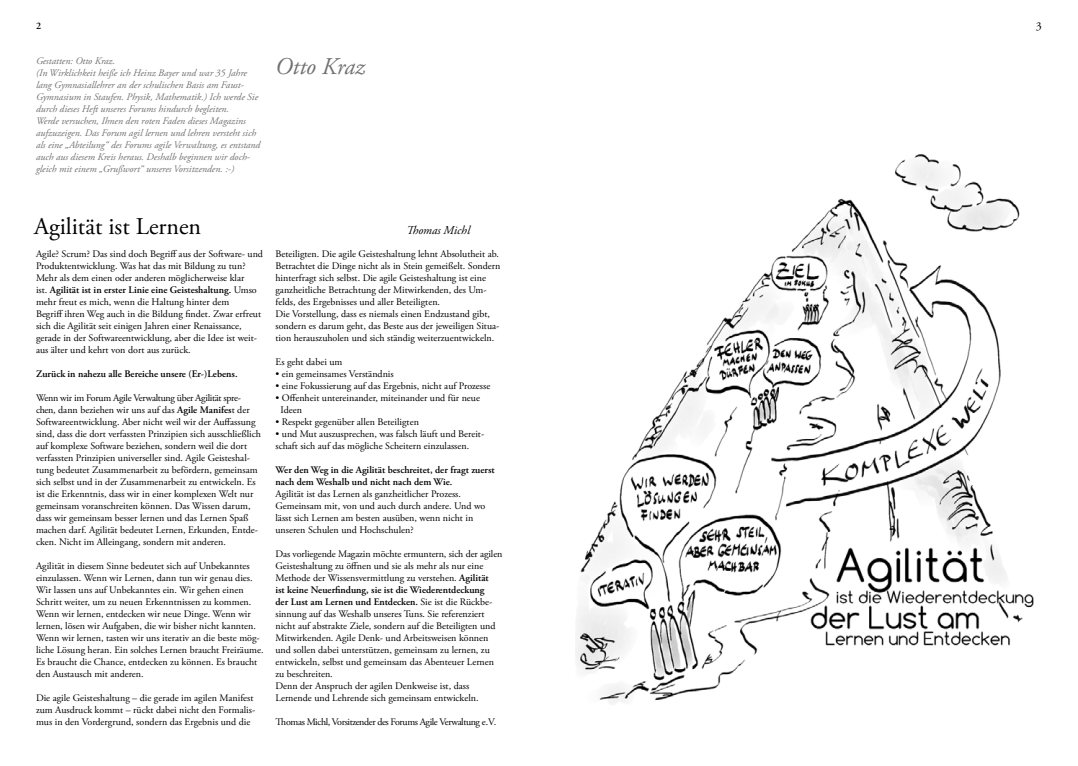
<style>
.page{position:relative;width:1078px;height:766px;background:#fff}
.page>*{position:absolute;margin:0;border:0;box-sizing:border-box;transform-origin:0 0}
.t1{font:24px "Adobe Garamond Pro";color:#000}
.t2{font:italic 24px "Adobe Garamond Pro";color:#707173}
.t3{font:italic 12px "Adobe Garamond Pro";color:#000}
.t4{font:10px/12px "Adobe Garamond Pro";color:#000}
.t5{font:italic 10px/12px "Adobe Garamond Pro";color:#707173}
.t6{font:600 10px/12px "Adobe Garamond Pro";color:#000}
.t7{font:10px "Adobe Garamond Pro";letter-spacing:-.04em;color:#000}
.s1{font-weight:600}
</style>
<div class="page">
<img style="left:575px;top:154px;width:459px;height:550px">
<p class="t5" style="left:36px;top:55px;width:226px">Gestatten: Otto Kraz.<br>(In Wirklichkeit heiße ich Heinz Bayer und war 35 Jahre lang Gymnasiallehrer an der schulischen Basis am Faust-Gymnasium in Staufen. Physik, Mathematik.) Ich werde Sie durch dieses Heft unseres Forums hindurch begleiten.<br>Werde versuchen, Ihnen den roten Faden dieses Magazins aufzuzeigen. Das Forum agil lernen und lehren versteht sich als eine „Abteilung“ des Forums agile Verwaltung, es entstand auch aus diesem Kreis heraus. Deshalb beginnen wir doch&shy;gleich mit einem „Grußwort“ unseres Vorsitzenden. :-)</p>
<h1 class="t2" style="left:275px;top:52px;width:91px">Otto Kraz</h1>
<h1 class="t1" style="left:34px;top:212px;width:169px">Agilität ist Lernen</h1>
<p class="t3" style="left:406px;top:223px;width:65px">Thomas Michl</p>
<p class="t4" style="left:36px;top:248px;width:228px">Agile? Scrum? Das sind doch Begriff aus der Software- und Produktentwicklung. Was hat das mit Bildung zu tun?<br>Mehr als dem einen oder anderen möglicherweise klar<br>ist. <span class="s1">Agilität ist in erster Linie eine Geisteshaltung.</span> Umso mehr freut es mich, wenn die Haltung hinter dem<br>Begriff ihren Weg auch in die Bildung findet. Zwar erfreut sich die Agilität seit einigen Jahren einer Renaissance, gerade in der Softwareentwicklung, aber die Idee ist weit&shy;aus älter und kehrt von dort aus zurück.</p>
<p class="t6" style="left:36px;top:368px;width:203px">Zurück in nahezu alle Bereiche unsere (Er-)Lebens.</p>
<p class="t4" style="left:36px;top:392px;width:226px">Wenn wir im Forum Agile Verwaltung über Agilität spre&shy;chen, dann beziehen wir uns auf das <span class="s1">Agile Manifes</span>t der Softwareentwicklung. Aber nicht weil wir der Auffassung sind, dass die dort verfassten Prinzipien sich ausschließlich auf komplexe Software beziehen, sondern weil die dort verfassten Prinzipien universeller sind. Agile Geisteshal&shy;tung bedeutet Zusammenarbeit zu befördern, gemeinsam sich selbst und in der Zusammenarbeit zu entwickeln. Es ist die Erkenntnis, dass wir in einer komplexen Welt nur gemeinsam voranschreiten können. Das Wissen darum, dass wir gemeinsam besser lernen und das Lernen Spaß machen darf. Agilität bedeutet Lernen, Erkunden, Entde&shy;cken. Nicht im Alleingang, sondern mit anderen.</p>
<p class="t4" style="left:36px;top:560px;width:229px">Agilität in diesem Sinne bedeutet sich auf Unbekanntes einzulassen. Wenn wir Lernen, dann tun wir genau dies.<br>Wir lassen uns auf Unbekanntes ein. Wir gehen einen Schritt weiter, um zu neuen Erkenntnissen zu kommen.<br>Wenn wir lernen, entdecken wir neue Dinge. Wenn wir lernen, lösen wir Aufgaben, die wir bisher nicht kannten.<br>Wenn wir lernen, tasten wir uns iterativ an die beste mög&shy;liche Lösung heran. Ein solches Lernen braucht Freiräume.<br>Es braucht die Chance, entdecken zu können. Es braucht den Austausch mit anderen.</p>
<p class="t4" style="left:36px;top:692px;width:221px">Die agile Geisteshaltung – die gerade im agilen Manifest zum Ausdruck kommt – rückt dabei nicht den Formalis&shy;mus in den Vordergrund, sondern das Ergebnis und die</p>
<p class="t4" style="left:275px;top:248px;width:226px">Beteiligten. Die agile Geisteshaltung lehnt Absolutheit ab.<br>Betrachtet die Dinge nicht als in Stein gemeißelt. Sondern hinterfragt sich selbst. Die agile Geisteshaltung ist eine ganzheitliche Betrachtung der Mitwirkenden, des Um&shy;felds, des Ergebnisses und aller Beteiligten.<br>Die Vorstellung, dass es niemals einen Endzustand gibt, sondern es darum geht, das Beste aus der jeweiligen Situa&shy;tion herauszuholen und sich ständig weiterzuentwickeln.</p>
<p class="t4" style="left:275px;top:356px;width:68px">Es geht dabei um</p>
<p class="t4" style="left:275px;top:368px;width:120px">• ein gemeinsames Verständnis</p>
<p class="t4" style="left:275px;top:380px;width:216px">• eine Fokussierung auf das Ergebnis, nicht auf Prozesse</p>
<p class="t4" style="left:280px;top:392px;width:201px;text-indent:-5px">• Offenheit untereinander, miteinander und für neue<br>Ideen</p>
<p class="t4" style="left:275px;top:416px;width:145px">• Respekt gegenüber allen Beteiligten</p>
<p class="t4" style="left:275px;top:428px;width:210px">• und Mut auszusprechen, was falsch läuft und Bereit&shy;schaft sich auf das mögliche Scheitern einzulassen.</p>
<p class="t6" style="left:275px;top:464px;width:221px">Wer den Weg in die Agilität beschreitet, der fragt zuerst nach dem Weshalb und nicht nach dem Wie.</p>
<p class="t4" style="left:275px;top:488px;width:211px">Agilität ist das Lernen als ganzheitlicher Prozess.<br>Gemeinsam mit, von und auch durch andere. Und wo lässt sich Lernen am besten ausüben, wenn nicht in unseren Schulen und Hochschulen?</p>
<p class="t4" style="left:275px;top:548px;width:228px">Das vorliegende Magazin möchte ermuntern, sich der agilen Geisteshaltung zu öffnen und sie als mehr als nur eine Methode der Wissensvermittlung zu verstehen. <span class="s1">Agilität<br>ist keine Neuerfindung, sie ist die Wiederentdeckung<br>der Lust am Lernen und Entdecken.</span> Sie ist die Rückbe&shy;sinnung auf das Weshalb unseres Tuns. Sie referenziert nicht auf abstrakte Ziele, sondern auf die Beteiligten und Mitwirkenden. Agile Denk- und Arbeitsweisen können und sollen dabei unterstützen, gemeinsam zu lernen, zu entwickeln, selbst und gemeinsam das Abenteuer Lernen zu beschreiten.<br>Denn der Anspruch der agilen Denkweise ist, dass Lernende und Lehrende sich gemeinsam entwickeln.</p>
<p class="t7" style="left:275px;top:716px;width:222px">Thomas Michl, Vorsitzender des Forums Agile Verwaltung e.V.</p>
</div>
